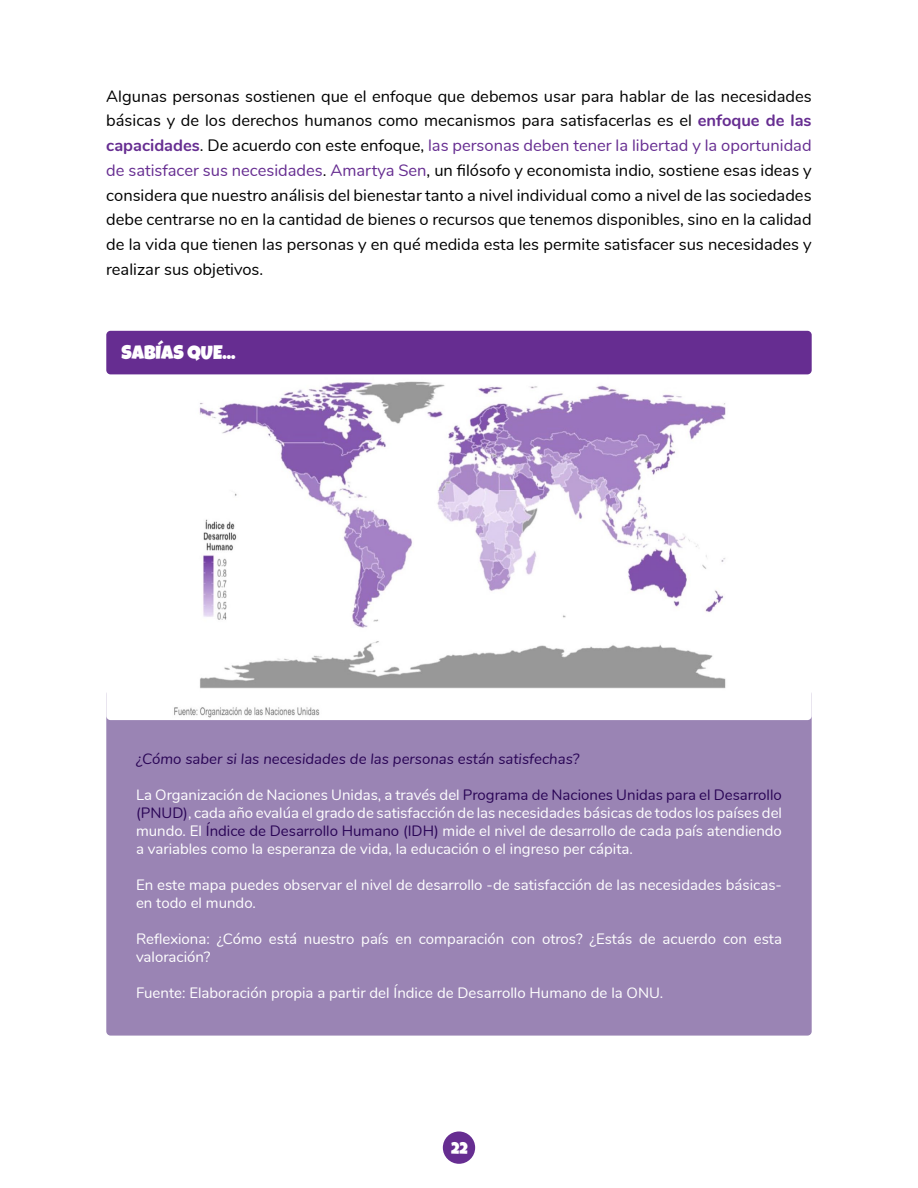
<style>
.page{position:relative;width:918px;height:1188px;background:#fff}
.page>*{position:absolute;margin:0;border:0;box-sizing:border-box;transform-origin:0 0}
.t1{font:19.5px "Luckiest Guy";color:#fff}
.t2{font:16.5px/24.8px "Nunito";color:#000;text-align:justify}
.t3{font:16.5px "Luckiest Guy";color:#fff}
.t4{font:15px/18px "Nunito";color:#fff}
.t5{font:italic 15px "Nunito";color:#2a0556}
.s1{font-weight:700;color:#662d91}
.s2{color:#662d91}
.s3{color:#2a0556}
</style>
<div class="page">
<div style="left:443px;top:1131px;width:32px;height:33px;background:#662d91;border-radius:50%"></div>
<div style="left:106px;top:690px;width:706px;height:346px;background:#9a84b4;border-radius:4px"></div>
<div style="left:106px;top:368px;width:706px;height:352px;background:#fff;border-radius:4px"></div>
<img style="left:172px;top:374px;width:574px;height:344px">
<div style="left:106px;top:331px;width:706px;height:43px;background:#662d91;border-radius:4px"></div>
<p class="t2" style="left:106px;top:83px;width:707px">Algunas personas sostienen que el enfoque que debemos usar para hablar de las necesidades básicas y de los derechos humanos como mecanismos para satisfacerlas es el <span class="s1">enfoque de las capacidades</span>. De acuerdo con este enfoque, <span class="s2">las personas deben tener la libertad y la oportunidad de satisfacer sus necesidades</span>. <span class="s2">Amartya Sen</span>, un filósofo y economista indio, sostiene esas ideas y considera que nuestro análisis del bienestar tanto a nivel individual como a nivel de las sociedades debe centrarse no en la cantidad de bienes o recursos que tenemos disponibles, sino en la calidad de la vida que tienen las personas y en qué medida esta les permite satisfacer sus necesidades y realizar sus objetivos.</p>
<p class="t1" style="left:122px;top:339px;width:115px">SABÍAS QUE...</p>
<p class="t5" style="left:136px;top:747px;width:445px">¿Cómo saber si las necesidades de las personas están satisfechas?</p>
<p class="t4" style="left:136px;top:785px;width:648px;text-align:justify">La Organización de Naciones Unidas, a través del <span class="s3">Programa de Naciones Unidas para el Desarrollo (PNUD)</span>, cada año evalúa el grado de satisfacción de las necesidades básicas de todos los países del mundo. El <span class="s3">Índice de Desarrollo Humano (IDH)</span> mide el nivel de desarrollo de cada país atendiendo a variables como la esperanza de vida, la educación o el ingreso per cápita.</p>
<p class="t4" style="left:136px;top:875px;width:647px">En este mapa puedes observar el nivel de desarrollo -de satisfacción de las necesidades básicas&shy;en todo el mundo.</p>
<p class="t4" style="left:136px;top:929px;width:647px">Reflexiona: ¿Cómo está nuestro país en comparación con otros? ¿Estás de acuerdo con esta valoración?</p>
<p class="t4" style="left:136px;top:983px;width:529px">Fuente: Elaboración propia a partir del Índice de Desarrollo Humano de la ONU.</p>
<p class="t3" style="left:451px;top:1138px;width:18px">22</p>
</div>
